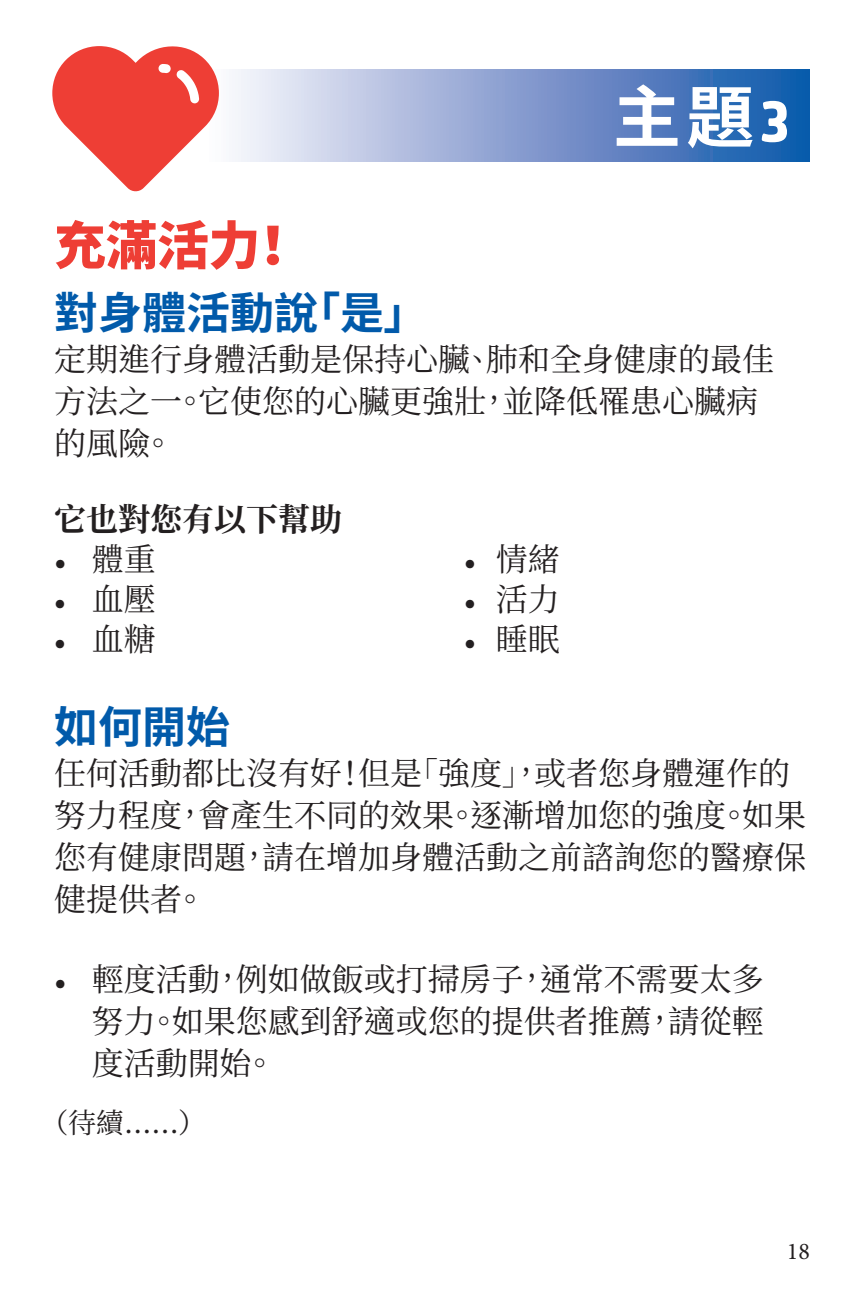
<style>
.page{position:relative;width:864px;height:1296px;background:#fff}
.page>*{position:absolute;margin:0;border:0;box-sizing:border-box;transform-origin:0 0}
.t1{font:700 68px "Noto Sans CJ Ktc";color:#fff}
.t2{font:900 52px "Noto Sans CJ Ktc";color:#ee3e35}
.t3{font:700 44px "Noto Sans CJ Ktc";color:#015aaa}
.t4{font:32px/42px "Noto Serif CJ Ktc";color:#231f20}
.t5{font:700 32px "Noto Serif CJ Ktc";color:#231f20}
.t6{font:28px "Noto Serif CJ Ktc";color:#231f20}
.t7{font:24px "Minion Pro";color:#231f20}
.s1{font-family:"Morl";font-weight:500}
.s2{font-family:"Minion Pro"}
</style>
<div class="page">
<svg style="left:235px;top:70px;width:575px;height:92px;background:#839fd0"></svg>
<svg style="left:52px;top:46px;width:167px;height:146px"></svg>
<h1 class="t1" style="left:613px;top:79px;width:179px">主題<span class="s1">3</span></h1>
<h2 class="t2" style="left:54px;top:216px;width:246px">充滿活力！</h2>
<h3 class="t3" style="left:54px;top:288px;width:375px">對身體活動說「是」</h3>
<p class="t4" style="left:54px;top:339px;width:721px">定期進行身體活動是保持心臟、肺和全身健康的最佳方法之一。它使您的心臟更強壯，並降低罹患心臟病的風險。</p>
<p class="t5" style="left:54px;top:502px;width:289px">它也對您有以下幫助</p>
<p class="t4" style="left:54px;top:539px;width:103px"><span class="s2">•</span> 體重</p>
<p class="t4" style="left:464px;top:539px;width:97px"><span class="s2">•</span> 情緒</p>
<p class="t4" style="left:54px;top:579px;width:103px"><span class="s2">•</span> 血壓</p>
<p class="t4" style="left:464px;top:579px;width:97px"><span class="s2">•</span> 活力</p>
<p class="t4" style="left:54px;top:619px;width:103px"><span class="s2">•</span> 血糖</p>
<p class="t4" style="left:464px;top:619px;width:97px"><span class="s2">•</span> 睡眠</p>
<h3 class="t3" style="left:54px;top:702px;width:177px">如何開始</h3>
<p class="t4" style="left:54px;top:753px;width:753px">任何活動都比沒有好！但是「強度」，或者您身體運作的努力程度，會產生不同的效果。逐漸增加您的強度。如果您有健康問題，請在增加身體活動之前諮詢您的醫療保健提供者。</p>
<p class="t4" style="left:92px;top:959px;width:674px;text-align:justify;text-indent:-38px"><span class="s2">•</span> 輕度活動，例如做飯或打掃房子，通常不需要太多努力。如果您感到舒適或您的提供者推薦，請從輕度活動開始。</p>
<p class="t6" style="left:41px;top:1107px;width:167px">（待續……）</p>
<p class="t7" style="left:787px;top:1236px;width:25px">18</p>
</div>
